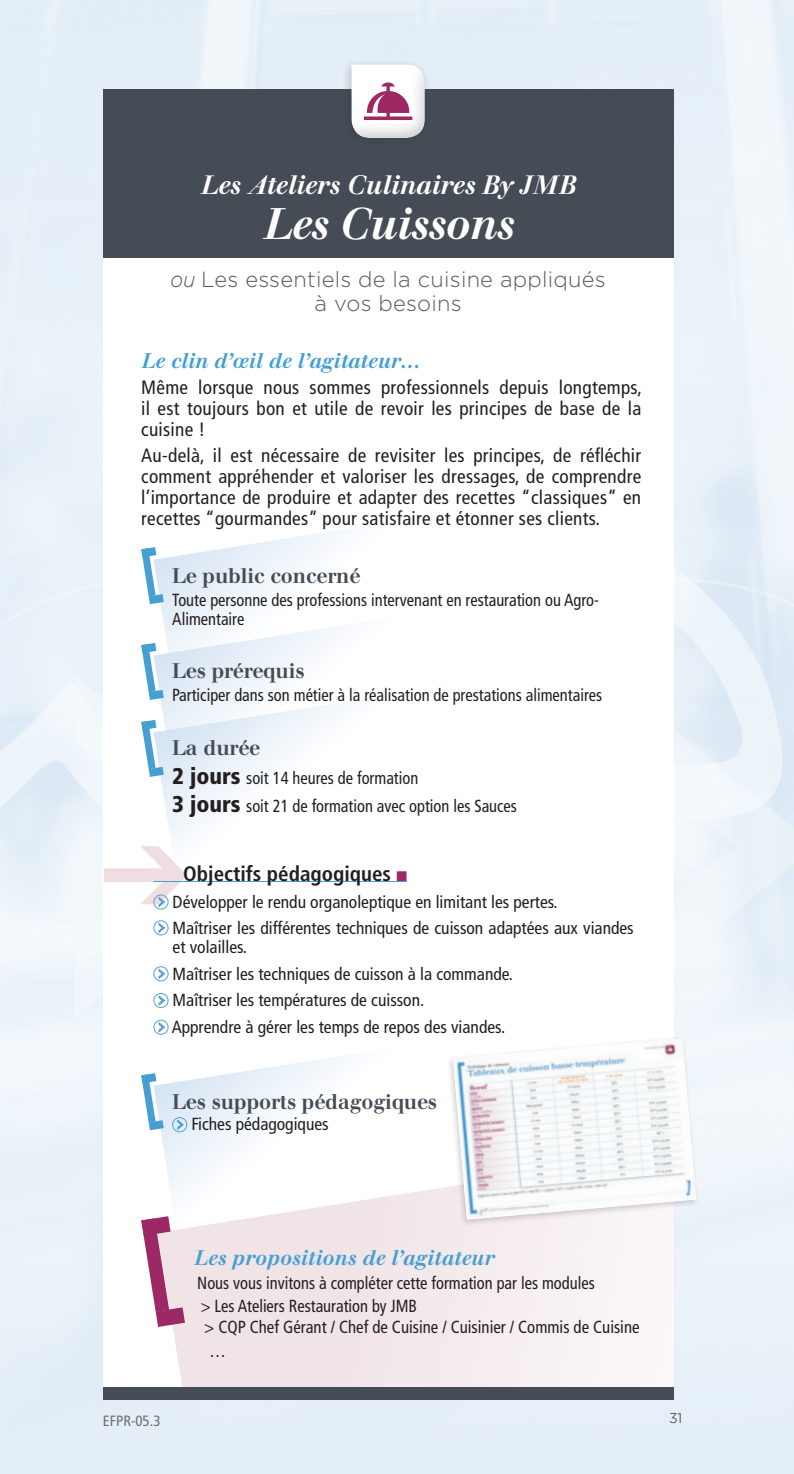
<style>
.page{position:relative;width:794px;height:1474px;background:#fff}
.page>*{position:absolute;margin:0;border:0;box-sizing:border-box;transform-origin:0 0}
.t1{font:italic 500 43.75px "Walbaum";letter-spacing:-.02em;color:#fff;scale:.95 1}
.t2{font:italic 500 26.25px "Walbaum";letter-spacing:-.01em;color:#fff;scale:.96 1}
.t3{font:300 21.88px/24.5px "Gotham";letter-spacing:.01em;color:#57585a;text-align:center}
.t4{font:500 21px "Walbaum";color:#464c56;scale:.95 1}
.t5{font:italic 500 21px "Walbaum";color:#459fd3;scale:.95 1}
.t6{font:700 condensed 21px "Frutiger";color:#231f20}
.t7{font:condensed 19.25px/21px "Frutiger";letter-spacing:.015em;color:#231f20;text-align:justify}
.t8{font:condensed 17.5px/19.2px "Frutiger";color:#231f20;scale:.94 1}
.t9{font:condensed 17.5px/26.8px "Frutiger";color:#231f20}
.t10{font:condensed 17.5px/23.4px "Frutiger";color:#231f20;scale:.96 1}
.t11{font:condensed 14.88px "Frutiger";color:#6c6d70}
.t12{font:300 14px "Gotham";color:#231f20}
.s1{font-style:italic}
.s2{font-weight:900;font-size:22.75px}
.s3{color:#9c2964}
</style>
<div class="page">
<img style="left:0;top:0;width:794px;height:1473px">
<div style="left:103px;top:97px;width:570px;height:1294px;background:#fff"></div>
<div style="left:103px;top:89px;width:570px;height:169px;background:#464c56"></div>
<svg style="left:160px;top:530px;width:182px;height:77px"></svg>
<svg style="left:141px;top:547px;width:23px;height:57px"></svg>
<svg style="left:161px;top:607px;width:181px;height:77px;fill:#f1f6fb"></svg>
<svg style="left:141px;top:643px;width:23px;height:57px"></svg>
<svg style="left:153px;top:684px;width:189px;height:158px"></svg>
<svg style="left:141px;top:720px;width:23px;height:57px"></svg>
<svg style="left:160px;top:1056px;width:183px;height:94px"></svg>
<svg style="left:141px;top:1073px;width:23px;height:57px"></svg>
<svg style="left:178px;top:1119px;width:5px;height:10px"></svg>
<div style="left:172px;top:1117px;width:15px;height:15px;border:1px solid #56a0d5;border-radius:50%"></div>
<hr style="left:153px;top:881px;width:254px;height:1px;background:#459fd3">
<svg style="left:104px;top:846px;width:83px;height:60px"></svg>
<div style="left:153px;top:894px;width:15px;height:15px;border:1px solid #56a0d5;border-radius:50%"></div>
<svg style="left:159px;top:923px;width:6px;height:9px"></svg>
<div style="left:153px;top:920px;width:15px;height:15px;border:1px solid #56a0d5;border-radius:50%"></div>
<svg style="left:159px;top:969px;width:6px;height:9px"></svg>
<div style="left:153px;top:966px;width:15px;height:15px;border:1px solid #56a0d5;border-radius:50%"></div>
<svg style="left:159px;top:995px;width:6px;height:10px"></svg>
<div style="left:153px;top:993px;width:15px;height:15px;border:1px solid #56a0d5;border-radius:50%"></div>
<svg style="left:159px;top:1022px;width:6px;height:10px"></svg>
<div style="left:153px;top:1019px;width:15px;height:15px;border:1px solid #56a0d5;border-radius:50%"></div>
<svg style="left:158px;top:1150px;width:517px;height:249px;fill:#f4ebee"></svg>
<svg style="left:141px;top:1216px;width:44px;height:110px"></svg>
<div style="left:103px;top:1386px;width:570px;height:13px;background:#464c56"></div>
<div style="left:341px;top:58px;width:91px;height:90px;background:#231f20;opacity:.2"></div>
<div style="left:351px;top:63px;width:77px;height:77px;background:#231f20;opacity:.2"></div>
<svg style="left:351px;top:64px;width:74px;height:74px"></svg>
<div style="left:446px;top:1035px;width:253px;height:191px;background:#231f20;opacity:.2"></div>
<img style="left:453px;top:1038px;width:243px;height:181px">
<h2 class="t2" style="left:200px;top:169px;width:393px">Les Ateliers Culinaires By JMB</h2>
<h1 class="t1" style="left:263px;top:199px;width:265px">Les Cuissons</h1>
<p class="t3" style="left:171px;top:266px;width:436px"><span class="s1">ou</span> Les essentiels de la cuisine appliqués à vos besoins</p>
<p class="t5" style="left:141px;top:348px;width:295px">Le clin d’œil de l’agitateur…</p>
<p class="t7" style="left:141px;top:377px;width:502px">Même lorsque nous sommes professionnels depuis longtemps, il est toujours bon et utile de revoir les principes de base de la cuisine !</p>
<p class="t7" style="left:141px;top:445px;width:501px">Au-delà, il est nécessaire de revisiter les principes, de réfléchir comment appréhender et valoriser les dressages, de comprendre l’importance de produire et adapter des recettes “classiques” en recettes “gourmandes” pour satisfaire et étonner ses clients.</p>
<p class="t4" style="left:172px;top:563px;width:199px">Le public concerné</p>
<p class="t8" style="left:172px;top:590px;width:455px">Toute personne des professions intervenant en restauration ou Agro-<br>Alimentaire</p>
<p class="t4" style="left:172px;top:659px;width:141px">Les prérequis</p>
<p class="t8" style="left:172px;top:685px;width:459px">Participer dans son métier à la réalisation de prestations alimentaires</p>
<p class="t4" style="left:172px;top:736px;width:94px">La durée</p>
<p class="t8" style="left:172px;top:763px;width:368px;line-height:28.2px"><span class="s2">2 jours</span> soit 14 heures de formation<br><span class="s2">3 jours</span> soit 21 de formation avec option les Sauces</p>
<p class="t6" style="left:183px;top:861px;width:225px">Objectifs pédagogiques <span class="s3">■</span></p>
<p class="t9" style="left:173px;top:888px;width:462px;line-height:25.9px">Développer le rendu organoleptique en limitant les pertes.<br>Maîtriser les différentes techniques de cuisson adaptées aux viandes</p>
<p class="t9" style="left:172px;top:933px;width:343px">et volailles.<br>Maîtriser les techniques de cuisson à la commande.<br>Maîtriser les températures de cuisson.<br>Apprendre à gérer les temps de repos des viandes.</p>
<p class="t4" style="left:172px;top:1089px;width:280px">Les supports pédagogiques</p>
<p class="t9" style="left:191px;top:1111px;width:139px">Fiches pédagogiques</p>
<p class="t11" style="left:103px;top:1411px;width:59px">EFPR-05.3</p>
<p class="t5" style="left:194px;top:1245px;width:317px">Les propositions de l’agitateur</p>
<p class="t8" style="left:197px;top:1270px;width:424px;line-height:23.4px">Nous vous invitons à compléter cette formation par les modules &gt; Les Ateliers Restauration by JMB</p>
<p class="t10" style="left:209px;top:1315px;width:449px;text-indent:-5px">&gt; CQP Chef Gérant / Chef de Cuisine / Cuisinier / Commis de Cuisine …</p>
<p class="t12" style="left:669px;top:1409px;width:15px">31</p>
</div>
